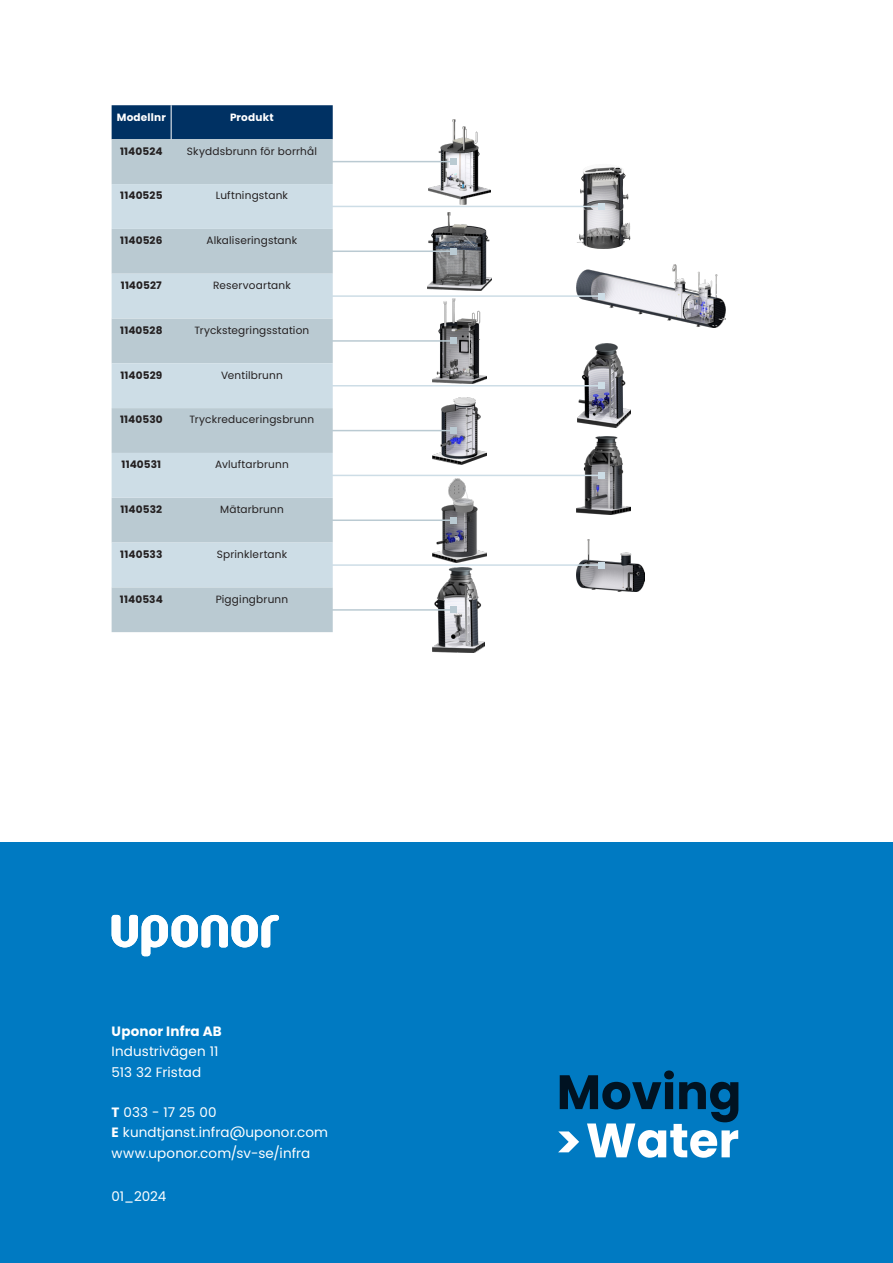
<style>
.page{position:relative;width:893px;height:1263px;background:#fff}
.page>*{position:absolute;margin:0;border:0;box-sizing:border-box;transform-origin:0 0}
.Leipateksti_Body_copy_SV{font:13.5px "Poppins";letter-spacing:.01em;color:#fff}
.Leipateksti_Body_copy_SV-2{font:700 13.5px "Poppins";letter-spacing:.01em;color:#fff}
.Kuvatekstit_captions{font:10.5px "Poppins";letter-spacing:.02em;color:#231f20}
.Kuvatekstit_captions-2{font:700 10.5px "Poppins";letter-spacing:.01em;color:#231f20}
.Kuvatekstit_captions-3{font:700 10.5px "Poppins";letter-spacing:.02em;color:#fff}
.s1{font-weight:700}
</style>
<div class="page">
<div style="left:0;top:842px;width:893px;height:421px;background:#007ac2"></div>
<svg style="left:558px;top:1070px;width:180px;height:88px"></svg>
<svg style="left:112px;top:915px;width:167px;height:41px"></svg>
<img style="left:577px;top:167px;width:54px;height:82px">
<img style="left:577px;top:264px;width:148px;height:64px">
<img style="left:577px;top:436px;width:53px;height:78px">
<img style="left:577px;top:539px;width:68px;height:52px">
<img style="left:577px;top:344px;width:53px;height:84px">
<img style="left:429px;top:119px;width:61px;height:85px">
<img style="left:433px;top:299px;width:53px;height:84px">
<img style="left:428px;top:213px;width:63px;height:77px">
<img style="left:433px;top:478px;width:53px;height:84px">
<hr style="left:311px;top:564px;width:290px;height:2px;background:#cddde6">
<svg style="left:598px;top:562px;width:6px;height:6px"></svg>
<hr style="left:315px;top:475px;width:286px;height:1px;background:#cddde6">
<svg style="left:598px;top:472px;width:6px;height:6px"></svg>
<hr style="left:307px;top:385px;width:294px;height:1px;background:#cddde6">
<svg style="left:598px;top:383px;width:6px;height:6px"></svg>
<hr style="left:281px;top:295px;width:320px;height:2px;background:#cddde6">
<svg style="left:598px;top:293px;width:6px;height:6px"></svg>
<hr style="left:315px;top:206px;width:286px;height:1px;background:#cddde6">
<svg style="left:598px;top:203px;width:6px;height:6px"></svg>
<img style="left:433px;top:397px;width:53px;height:67px">
<img style="left:433px;top:568px;width:52px;height:84px">
<hr style="left:288px;top:161px;width:165px;height:1px;background:#bacad2">
<svg style="left:450px;top:159px;width:6px;height:6px"></svg>
<hr style="left:281px;top:609px;width:172px;height:2px;background:#bacad2">
<svg style="left:450px;top:607px;width:6px;height:6px"></svg>
<hr style="left:293px;top:519px;width:160px;height:2px;background:#bacad2">
<svg style="left:450px;top:517px;width:6px;height:6px"></svg>
<hr style="left:296px;top:430px;width:157px;height:1px;background:#bacad2">
<svg style="left:450px;top:428px;width:6px;height:6px"></svg>
<hr style="left:291px;top:340px;width:162px;height:2px;background:#bacad2">
<svg style="left:450px;top:338px;width:6px;height:6px"></svg>
<hr style="left:295px;top:250px;width:158px;height:2px;background:#bacad2">
<svg style="left:450px;top:248px;width:6px;height:6px"></svg>
<div style="left:112px;top:105px;width:221px;height:34px;background:#003163"></div>
<div style="left:112px;top:139px;width:221px;height:493px;background:#bacad2"></div>
<svg style="left:112px;top:184px;width:221px;height:403px;background:#c4d4dd"></svg>
<hr style="left:171px;top:105px;width:1px;height:34px;background:#fff">
<p class="Kuvatekstit_captions-3" style="left:117px;top:111px;width:51px">Modellnr</p>
<p class="Kuvatekstit_captions-3" style="left:230px;top:111px;width:45px">Produkt</p>
<p class="Kuvatekstit_captions-2" style="left:120px;top:145px;width:44px">1140524</p>
<p class="Kuvatekstit_captions" style="left:187px;top:145px;width:132px">Skyddsbrunn för borrhål</p>
<p class="Kuvatekstit_captions-2" style="left:120px;top:190px;width:44px">1140525</p>
<p class="Kuvatekstit_captions" style="left:216px;top:190px;width:74px">Luftningstank</p>
<p class="Kuvatekstit_captions-2" style="left:120px;top:234px;width:44px">1140526</p>
<p class="Kuvatekstit_captions" style="left:207px;top:234px;width:92px">Alkaliseringstank</p>
<p class="Kuvatekstit_captions-2" style="left:121px;top:279px;width:43px">1140527</p>
<p class="Kuvatekstit_captions" style="left:213px;top:279px;width:79px">Reservoartank</p>
<p class="Kuvatekstit_captions-2" style="left:120px;top:324px;width:44px">1140528</p>
<p class="Kuvatekstit_captions" style="left:195px;top:324px;width:116px">Tryckstegringsstation</p>
<p class="Kuvatekstit_captions-2" style="left:120px;top:369px;width:44px">1140529</p>
<p class="Kuvatekstit_captions" style="left:221px;top:369px;width:63px">Ventilbrunn</p>
<p class="Kuvatekstit_captions-2" style="left:120px;top:414px;width:44px">1140530</p>
<p class="Kuvatekstit_captions" style="left:190px;top:414px;width:126px">Tryckreduceringsbrunn</p>
<p class="Kuvatekstit_captions-2" style="left:122px;top:458px;width:41px">1140531</p>
<p class="Kuvatekstit_captions" style="left:215px;top:458px;width:75px">Avluftarbrunn</p>
<p class="Kuvatekstit_captions-2" style="left:120px;top:503px;width:43px">1140532</p>
<p class="Kuvatekstit_captions" style="left:220px;top:503px;width:65px">Mätarbrunn</p>
<p class="Kuvatekstit_captions-2" style="left:120px;top:548px;width:44px">1140533</p>
<p class="Kuvatekstit_captions" style="left:217px;top:548px;width:72px">Sprinklertank</p>
<p class="Kuvatekstit_captions-2" style="left:120px;top:593px;width:44px">1140534</p>
<p class="Kuvatekstit_captions" style="left:216px;top:593px;width:74px">Piggingbrunn</p>
<p class="Leipateksti_Body_copy_SV-2" style="left:112px;top:1024px;width:112px">Uponor Infra AB</p>
<p class="Leipateksti_Body_copy_SV" style="left:112px;top:1044px;width:108px">Industrivägen 11</p>
<p class="Leipateksti_Body_copy_SV" style="left:112px;top:1064px;width:91px">513 32 Fristad</p>
<p class="Leipateksti_Body_copy_SV" style="left:112px;top:1105px;width:106px"><span class="s1">T</span> 033 - 17 25 00</p>
<p class="Leipateksti_Body_copy_SV" style="left:112px;top:1125px;width:218px"><span class="s1">E</span> kundtjanst.infra@uponor.com</p>
<p class="Leipateksti_Body_copy_SV" style="left:112px;top:1145px;width:200px">www.uponor.com/sv-se/infra</p>
<p class="Leipateksti_Body_copy_SV" style="left:112px;top:1188px;width:56px">01_2024</p>
</div>
